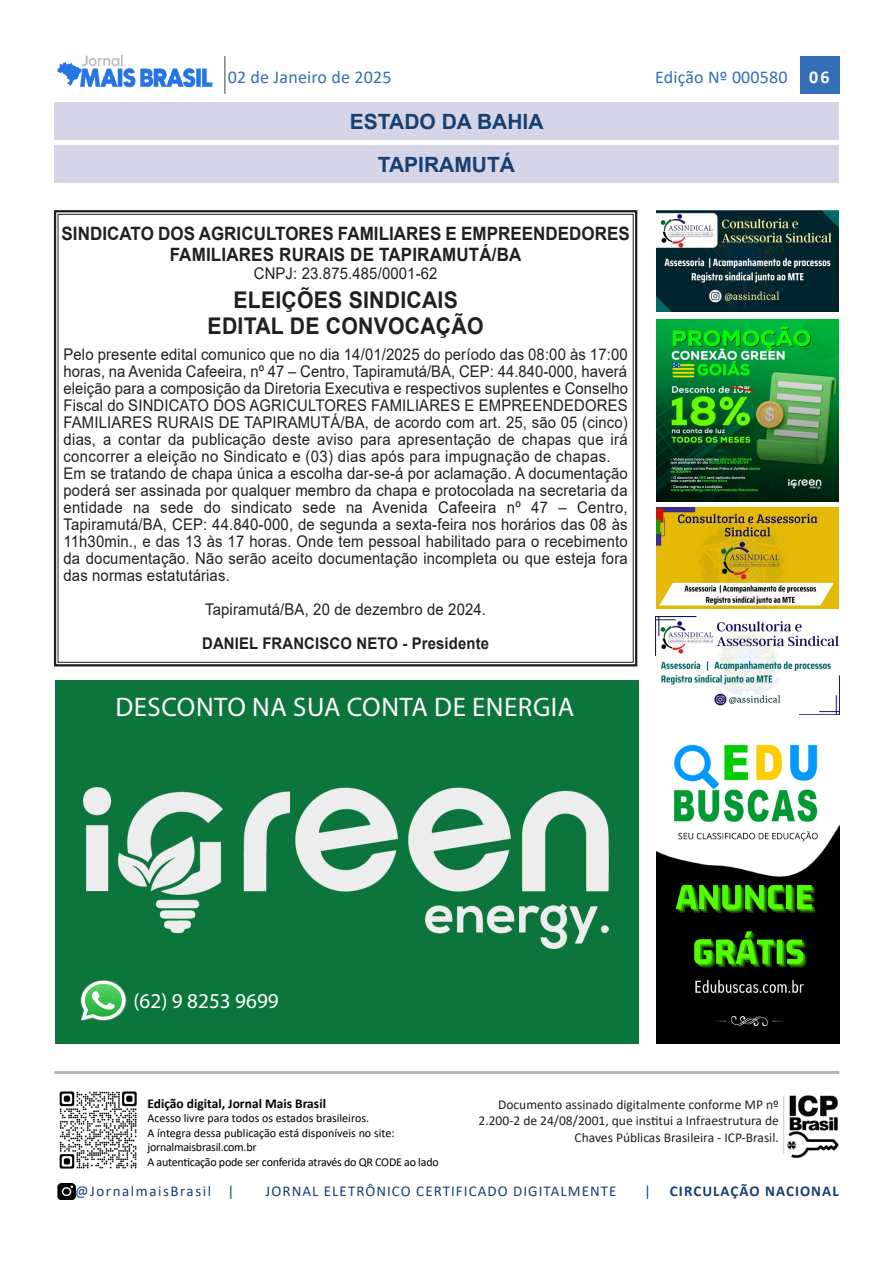
<style>
.page{position:relative;width:893px;height:1263px;background:#fff}
.page>*{position:absolute;margin:0;border:0;box-sizing:border-box;transform-origin:0 0}
.t1{font:26.85px "Myriad Pro";letter-spacing:.02em;color:#fff}
.t2{font:700 22.95px/25.5px "Arial";letter-spacing:.01em;color:#231f20;text-align:center;scale:.92 1}
.t3{font:21.15px "Myriad Pro";color:#fff}
.t4{font:700 21px/43px "Arial";color:#173f72;text-align:center}
.t5{font:700 18.45px/21.6px "Arial";letter-spacing:.005em;color:#231f20;text-align:center;scale:.92 1}
.t6{font:18px "Calibri";letter-spacing:.01em;color:#346fb7}
.t7{font:16.05px/17px "Arial";letter-spacing:.01em;color:#231f20;scale:.92 1}
.t8{font:700 16.05px "Arial";letter-spacing:.01em;color:#231f20;scale:.92 1}
.t9{font:15px "Calibri";letter-spacing:.07em;color:#173f72}
.t10{font:15px "Calibri";letter-spacing:.105em;color:#173f72}
.t11{font:700 15px "Calibri";letter-spacing:.07em;color:#173f72}
.t12{font:13.5px/16.2px "Calibri";color:#231f20;text-align:right}
.t13{font:700 13.5px "Calibri";color:#000}
.t14{font:12px/14.4px "Calibri";letter-spacing:-.01em;color:#000}
.s1{font-weight:700;color:#fff}
</style>
<div class="page">
<div style="left:800px;top:56px;width:40px;height:38px;background:#346fb7"></div>
<hr style="left:224px;top:56px;width:2px;height:38px;background:#808285">
<img style="left:57px;top:56px;width:156px;height:32px">
<img style="left:59px;top:1091px;width:78px;height:78px">
<img style="left:57px;top:1184px;width:18px;height:16px">
<hr style="left:54px;top:1071px;width:785px;height:3px;background:#b5b6b6">
<img style="left:783px;top:1095px;width:56px;height:64px">
<hr style="left:783px;top:1096px;width:1px;height:57px;background:#c7c7d9">
<div style="left:54px;top:102px;width:785px;height:38px;background:#d5d5e7"></div>
<div style="left:54px;top:145px;width:785px;height:38px;background:#d5d5e7"></div>
<img style="left:657px;top:744px;width:182px;height:299px">
<img style="left:656px;top:210px;width:183px;height:102px">
<img style="left:656px;top:616px;width:183px;height:99px">
<div style="left:54px;top:210px;width:583px;height:456px;border:2px solid #231f20"></div>
<img style="left:656px;top:319px;width:183px;height:182px">
<img style="left:656px;top:507px;width:183px;height:102px">
<div style="left:55px;top:680px;width:583px;height:364px;background:#0b753b"></div>
<img style="left:84px;top:787px;width:525px;height:161px">
<img style="left:80px;top:979px;width:47px;height:43px">
<p class="t6" style="left:228px;top:65px;width:165px">02 de Janeiro de 2025</p>
<p class="t6" style="left:655px;top:65px;width:176px">Edição Nº 000580 <span class="s1">06</span></p>
<h3 class="t4" style="left:350px;top:100px;width:195px">ESTADO DA BAHIA<br>TAPIRAMUTÁ</h3>
<p class="t5" style="left:62px;top:222px;width:619px">SINDICATO DOS AGRICULTORES FAMILIARES E EMPREENDEDORES<br>FAMILIARES RURAIS DE TAPIRAMUTÁ/BA</p>
<p class="t7" style="left:254px;top:265px;width:201px">CNPJ: 23.875.485/0001-62</p>
<h2 class="t2" style="left:208px;top:288px;width:301px">ELEIÇÕES SINDICAIS<br>EDITAL DE CONVOCAÇÃO</h2>
<p class="t7" style="left:63px;top:346px;width:615px">Pelo presente edital comunico que no dia 14/01/2025 do período das 08:00 às 17:00 horas, na Avenida Cafeeira, nº 47 – Centro, Tapiramutá/BA, CEP: 44.840-000, haverá eleição para a composição da Diretoria Executiva e respectivos suplentes e Conselho Fiscal do SINDICATO DOS AGRICULTORES FAMILIARES E EMPREENDEDORES FAMILIARES RURAIS DE TAPIRAMUTÁ/BA, de acordo com art. 25, são 05 (cinco) dias, a contar da publicação deste aviso para apresentação de chapas que irá concorrer a eleição no Sindicato e (03) dias após para impugnação de chapas.<br>Em se tratando de chapa única a escolha dar-se-á por aclamação. A documentação poderá ser assinada por qualquer membro da chapa e protocolada na secretaria da entidade na sede do sindicato sede na Avenida Cafeeira nº 47 – Centro, Tapiramutá/BA, CEP: 44.840-000, de segunda a sexta-feira nos horários das 08 às 11h30min., e das 13 às 17 horas. Onde tem pessoal habilitado para o recebimento da documentação. Não serão aceito documentação incompleta ou que esteja fora das normas estatutárias.</p>
<p class="t7" style="left:205px;top:601px;width:307px">Tapiramutá/BA, 20 de dezembro de 2024.</p>
<p class="t8" style="left:202px;top:632px;width:313px">DANIEL FRANCISCO NETO - Presidente</p>
<h1 class="t1" style="left:115px;top:690px;width:460px">DESCONTO NA SUA CONTA DE ENERGIA</h1>
<h3 class="t3" style="left:134px;top:988px;width:147px">(62) 9 8253 9699</h3>
<p class="t13" style="left:147px;top:1094px;width:180px">Edição digital, Jornal Mais Brasil</p>
<p class="t14" style="left:147px;top:1111px;width:293px">Acesso livre para todos os estados brasileiros.<br>A íntegra dessa publicação está disponíveis no site: jornalmaisbrasil.com.br<br>A autenticação pode ser conferida através do QR CODE ao lado</p>
<p class="t12" style="left:479px;top:1096px;width:302px">Documento assinado digitalmente conforme MP nº<br>2.200-2 de 24/08/2001, que institui a Infraestrutura de<br>Chaves Públicas Brasileira - ICP-Brasil.</p>
<p class="t10" style="left:75px;top:1181px;width:161px">@JornalmaisBrasil |</p>
<p class="t9" style="left:266px;top:1181px;width:352px">JORNAL ELETRÔNICO CERTIFICADO DIGITALMENTE</p>
<p class="t9" style="left:644px;top:1181px;width:8px">|</p>
<p class="t11" style="left:670px;top:1181px;width:170px">CIRCULAÇÃO NACIONAL</p>
</div>
